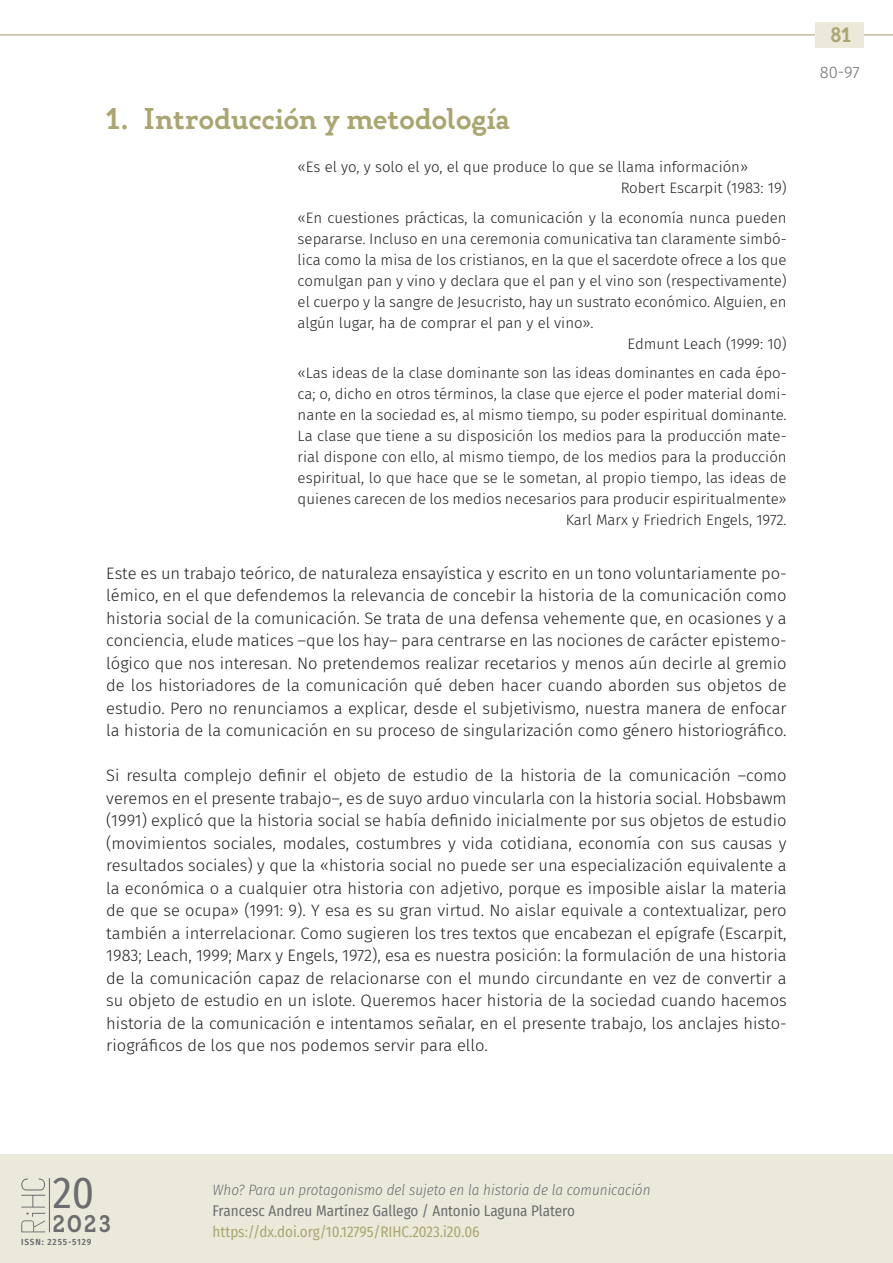
<style>
.page{position:relative;width:893px;height:1263px;background:#fff}
.page>*{position:absolute;margin:0;border:0;box-sizing:border-box;transform-origin:0 0}
.t1{font:43.2px "Fira Sans Condensed";color:#6c6d70}
._40_enunc_1{font:600 30px "Gambero";color:#aaa671}
.t2{font:600 24px "Gambero";color:#6c6d70}
.t3{font:600 21px "Gambero";color:#aaa671}
._00_bsc{font:300 16.5px/22.5px "Fira Sans";color:#231f20;text-align:justify}
._00_bsc_esp{font:300 16.5px/22.5px "Fira Sans";color:#231f20;text-align:justify}
.t4{font:300 16.5px "Fira Sans";color:#6c6d70}
._50_cita_tras_enunci{font:300 15px/21px "Fira Sans";color:#231f20;text-align:justify}
.t5{font:italic 300 15px "Fira Sans Condensed";color:#6c6d70}
.t6{font:15px "Fira Sans Condensed";color:#6c6d70}
.t7{font:15px "Fira Sans Condensed";color:#aaa671}
.t8{font:600 9px "Fira Sans Condensed";letter-spacing:.1em;color:#6c6d70}
</style>
<div class="page">
<hr style="left:0;top:34px;width:893px;height:1px;background:#aea385">
<div style="left:816px;top:22px;width:48px;height:26px;background:#ebeada"></div>
<div style="left:0;top:1154px;width:893px;height:109px;background:#ebeada"></div>
<hr style="left:49px;top:1178px;width:1px;height:54px;background:#6c6d70">
<svg style="left:21px;top:1178px;width:24px;height:29px"></svg>
<svg style="left:21px;top:1213px;width:24px;height:19px"></svg>
<p class="_40_enunc_1" style="left:106px;top:100px;width:405px">1. Introducción y metodología</p>
<p class="_50_cita_tras_enunci" style="left:298px;top:156px;width:452px">«Es el yo, y solo el yo, el que produce lo que se llama información»</p>
<p class="_50_cita_tras_enunci" style="left:621px;top:177px;width:167px">Robert Escarpit (1983: 19)</p>
<p class="_50_cita_tras_enunci" style="left:298px;top:207px;width:490px">«En cuestiones prácticas, la comunicación y la economía nunca pueden separarse. Incluso en una ceremonia comunicativa tan claramente simbó&shy;lica como la misa de los cristianos, en la que el sacerdote ofrece a los que comulgan pan y vino y declara que el pan y el vino son (respectivamente) el cuerpo y la sangre de Jesucristo, hay un sustrato económico. Alguien, en algún lugar, ha de comprar el pan y el vino».</p>
<p class="_50_cita_tras_enunci" style="left:628px;top:333px;width:161px">Edmunt Leach (1999: 10)</p>
<p class="_50_cita_tras_enunci" style="left:298px;top:363px;width:490px">«Las ideas de la clase dominante son las ideas dominantes en cada épo&shy;ca; o, dicho en otros términos, la clase que ejerce el poder material domi&shy;nante en la sociedad es, al mismo tiempo, su poder espiritual dominante.<br>La clase que tiene a su disposición los medios para la producción mate&shy;rial dispone con ello, al mismo tiempo, de los medios para la producción espiritual, lo que hace que se le sometan, al propio tiempo, las ideas de quienes carecen de los medios necesarios para producir espiritualmente»</p>
<p class="_50_cita_tras_enunci" style="left:566px;top:510px;width:222px">Karl Marx y Friedrich Engels, 1972.</p>
<p class="_00_bsc_esp" style="left:106px;top:562px;width:682px">Este es un trabajo teórico, de naturaleza ensayística y escrito en un tono voluntariamente po&shy;lémico, en el que defendemos la relevancia de concebir la historia de la comunicación como historia social de la comunicación. Se trata de una defensa vehemente que, en ocasiones y a conciencia, elude matices –que los hay– para centrarse en las nociones de carácter epistemo&shy;lógico que nos interesan. No pretendemos realizar recetarios y menos aún decirle al gremio de los historiadores de la comunicación qué deben hacer cuando aborden sus objetos de estudio. Pero no renunciamos a explicar, desde el subjetivismo, nuestra manera de enfocar la historia de la comunicación en su proceso de singularización como género historiográfico.</p>
<p class="_00_bsc" style="left:106px;top:764px;width:682px">Si resulta complejo definir el objeto de estudio de la historia de la comunicación –como veremos en el presente trabajo–, es de suyo arduo vincularla con la historia social. Hobsbawm (1991) explicó que la historia social se había definido inicialmente por sus objetos de estudio (movimientos sociales, modales, costumbres y vida cotidiana, economía con sus causas y resultados sociales) y que la «historia social no puede ser una especialización equivalente a la económica o a cualquier otra historia con adjetivo, porque es imposible aislar la materia de que se ocupa» (1991: 9). Y esa es su gran virtud. No aislar equivale a contextualizar, pero también a interrelacionar. Como sugieren los tres textos que encabezan el epígrafe (Escarpit, 1983; Leach, 1999; Marx y Engels, 1972), esa es nuestra posición: la formulación de una historia de la comunicación capaz de relacionarse con el mundo circundante en vez de convertir a su objeto de estudio en un islote. Queremos hacer historia de la sociedad cuando hacemos historia de la comunicación e intentamos señalar, en el presente trabajo, los anclajes histo&shy;riográficos de los que nos podemos servir para ello.</p>
<p class="t3" style="left:830px;top:22px;width:22px">81</p>
<p class="t4" style="left:820px;top:60px;width:41px">80-97</p>
<h1 class="t1" style="left:53px;top:1160px;width:43px">20</h1>
<h3 class="t2" style="left:53px;top:1209px;width:60px">2023</h3>
<p class="t8" style="left:21px;top:1234px;width:71px">ISSN: 2255-5129</p>
<p class="t5" style="left:213px;top:1179px;width:439px">Who? Para un protagonismo del sujeto en la historia de la comunicación</p>
<p class="t6" style="left:213px;top:1199px;width:364px">Francesc Andreu Martínez Gallego / Antonio Laguna Platero</p>
<p class="t7" style="left:213px;top:1220px;width:268px">https://dx.doi.org/10.12795/RIHC.2023.i20.06</p>
</div>
